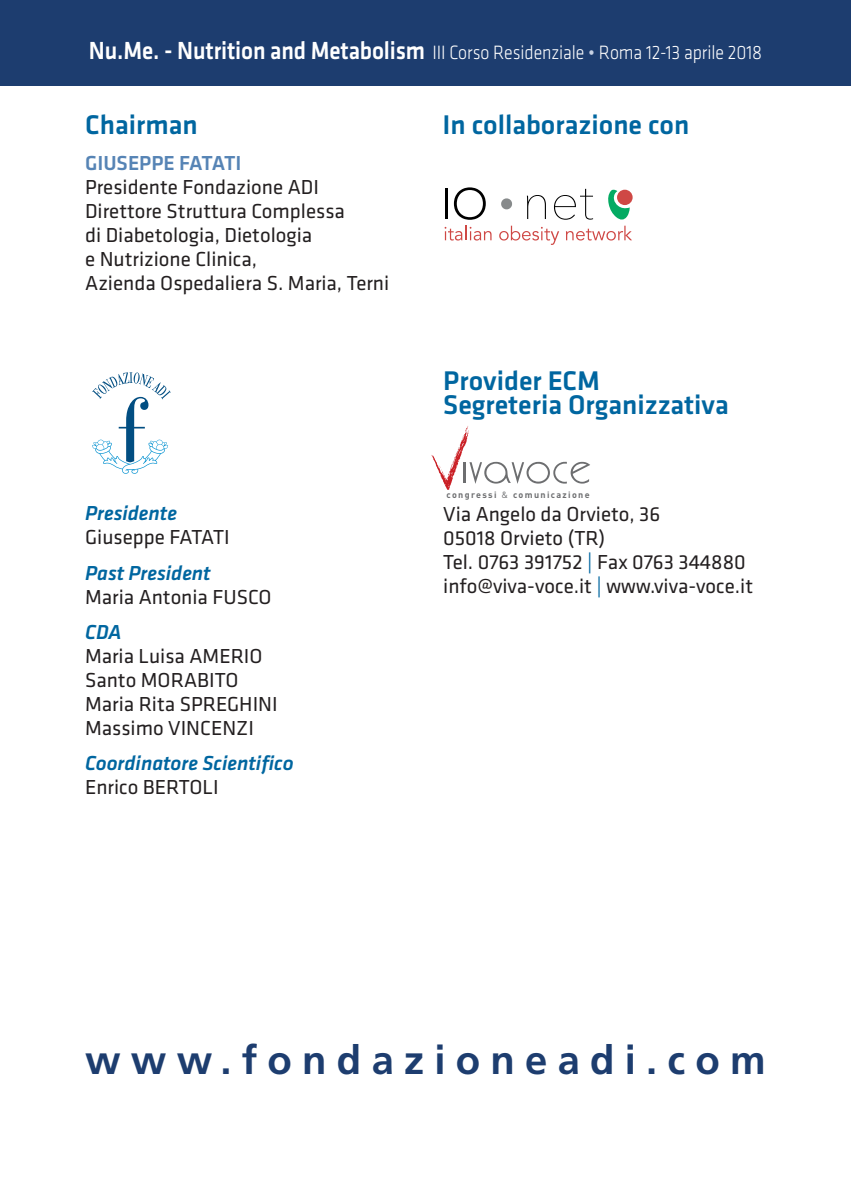
<style>
.page{position:relative;width:851px;height:1191px;background:#fff}
.page>*{position:absolute;margin:0;border:0;box-sizing:border-box;transform-origin:0 0}
.t1{font:700 40px "Frutiger";letter-spacing:.255em;color:#1d3d6f}
.t2{font:500 28px/24px "Klavika";color:#0066a0}
.t3{font:21px/24px "Klavika";color:#231f20}
.t4{font:italic 500 21px "Klavika";color:#0066a0}
.t5{font:500 21px "Klavika";color:#5684b5}
.t6{font:300 20px "Klavika";letter-spacing:-.005em;color:#fff;scale:.9 1}
.t7{font:700 9px "DIN";letter-spacing:.15em;color:#6d6e70}
.s1{font-weight:500;font-size:25.6px}
.s2{color:#c8d2e4}
.s3{font-weight:400}
.s4{color:#0066a0}
</style>
<div class="page">
<svg style="left:431px;top:426px;width:159px;height:64px"></svg>
<svg style="left:92px;top:372px;width:79px;height:102px"></svg>
<hr style="left:444px;top:188px;width:3px;height:31px;background:#000">
<svg style="left:454px;top:187px;width:31px;height:33px"></svg>
<svg style="left:501px;top:198px;width:11px;height:11px"></svg>
<svg style="left:527px;top:195px;width:19px;height:24px"></svg>
<svg style="left:554px;top:189px;width:39px;height:31px"></svg>
<svg style="left:444px;top:226px;width:47px;height:14px"></svg>
<svg style="left:499px;top:226px;width:60px;height:19px"></svg>
<svg style="left:566px;top:226px;width:66px;height:14px"></svg>
<div style="left:617px;top:190px;width:15px;height:15px;background:#cf4845;border-radius:50%"></div>
<svg style="left:608px;top:189px;width:21px;height:31px"></svg>
<div style="left:0;top:0;width:850px;height:85px;background:#1d3d6f"></div>
<p class="t6" style="left:89px;top:45px;width:749px"><span class="s1">Nu.Me. - Nutrition and Metabolism</span> III Corso Residenziale <span class="s2">•</span> Roma 12-13 aprile 2018</p>
<h2 class="t2" style="left:85px;top:116px;width:114px">Chairman</h2>
<p class="t5" style="left:85px;top:155px;width:158px">GIUSEPPE FATATI</p>
<p class="t3" style="left:85px;top:177px;width:305px">Presidente Fondazione ADI<br>Direttore Struttura Complessa<br>di Diabetologia, Dietologia<br>e Nutrizione Clinica,<br>Azienda Ospedaliera S. Maria, Terni</p>
<p class="t4" style="left:85px;top:501px;width:93px">Presidente</p>
<p class="t3" style="left:85px;top:527px;width:146px">Giuseppe FATATI</p>
<p class="t4" style="left:85px;top:560px;width:127px">Past President</p>
<p class="t3" style="left:85px;top:587px;width:188px">Maria Antonia FUSCO</p>
<p class="t4" style="left:85px;top:619px;width:38px">CDA</p>
<p class="t3" style="left:85px;top:646px;width:194px">Maria Luisa AMERIO<br>Santo MORABITO<br>Maria Rita SPREGHINI<br>Massimo VINCENZI</p>
<p class="t4" style="left:85px;top:751px;width:210px">Coordinatore Scientifico</p>
<p class="t3" style="left:85px;top:777px;width:135px">Enrico BERTOLI</p>
<h2 class="t2" style="left:442px;top:116px;width:248px">In collaborazione con</h2>
<h2 class="t2" style="left:443px;top:371px;width:287px">Provider ECM<br>Segreteria Organizzativa</h2>
<p class="t7" style="left:446px;top:489px;width:145px">congressi <span class="s3">&amp;</span> comunicazione</p>
<p class="t3" style="left:443px;top:504px;width:311px">Via Angelo da Orvieto, 36<br>05018 Orvieto (TR)<br>Tel. 0763 391752 <span class="s4">|</span> Fax 0763 344880 info@viva-voce.it <span class="s4">|</span> www.viva-voce.it</p>
<h1 class="t1" style="left:85px;top:1036px;width:682px">www.fondazioneadi.com</h1>
</div>
